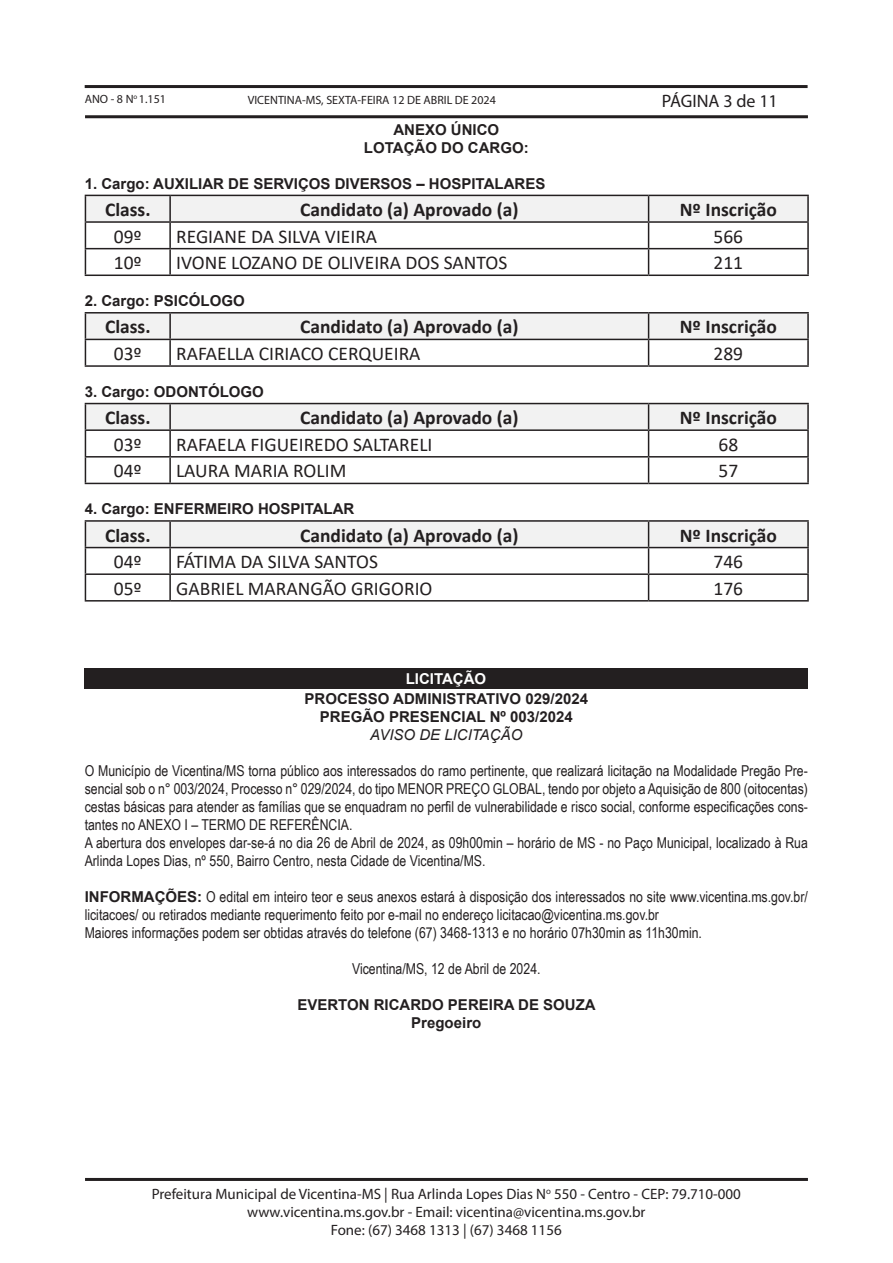
<style>
.page{position:relative;width:893px;height:1263px;background:#fff}
.page>*{position:absolute;margin:0;border:0;box-sizing:border-box;transform-origin:0 0}
.No_Spacing{font:19.5px "Calibri";color:#231f20}
.No_Spacing-2{font:700 19.5px "Calibri";color:#231f20}
.t1{font:18px "Myriad Pro";color:#231f20}
.t2{font:15px/18px "Arial Narrow";color:#231f20}
.t3{font:700 15px "Arial";color:#231f20}
.t4{font:15px/18px "Myriad Pro";color:#231f20;text-align:center}
.t5{font:italic 15px "Arial";color:#231f20}
.t6{font:700 15px "Arial";color:#fff}
.t7{font:12px "Myriad Pro";color:#231f20}
.s1{font-family:"Arial";font-weight:700}
</style>
<div class="page">
<hr style="left:85px;top:85px;width:723px;height:3px;background:#231f20">
<hr style="left:85px;top:115px;width:723px;height:3px;background:#231f20">
<hr style="left:85px;top:1178px;width:723px;height:3px;background:#231f20">
<hr style="left:649px;top:195px;width:160px;height:1px;background:#231f20">
<hr style="left:807px;top:196px;width:2px;height:25px;background:#231f20">
<hr style="left:649px;top:221px;width:160px;height:2px;background:#231f20">
<hr style="left:807px;top:223px;width:2px;height:25px;background:#231f20">
<hr style="left:649px;top:248px;width:160px;height:1px;background:#231f20">
<svg style="left:85px;top:195px;width:723px;height:79px"></svg>
<hr style="left:807px;top:249px;width:2px;height:25px;background:#231f20">
<hr style="left:85px;top:274px;width:85px;height:2px;background:#231f20">
<hr style="left:170px;top:274px;width:479px;height:2px;background:#231f20">
<hr style="left:649px;top:274px;width:160px;height:2px;background:#231f20">
<hr style="left:85px;top:312px;width:85px;height:1px;background:#231f20">
<hr style="left:170px;top:312px;width:479px;height:1px;background:#231f20">
<hr style="left:649px;top:312px;width:160px;height:1px;background:#231f20">
<hr style="left:807px;top:313px;width:2px;height:26px;background:#231f20">
<hr style="left:649px;top:339px;width:160px;height:1px;background:#231f20">
<svg style="left:85px;top:313px;width:723px;height:52px"></svg>
<hr style="left:807px;top:340px;width:2px;height:25px;background:#231f20">
<hr style="left:85px;top:365px;width:85px;height:2px;background:#231f20">
<hr style="left:170px;top:365px;width:479px;height:2px;background:#231f20">
<hr style="left:649px;top:365px;width:160px;height:2px;background:#231f20">
<hr style="left:85px;top:403px;width:85px;height:1px;background:#231f20">
<hr style="left:170px;top:403px;width:479px;height:1px;background:#231f20">
<hr style="left:649px;top:403px;width:160px;height:1px;background:#231f20">
<hr style="left:807px;top:404px;width:2px;height:25px;background:#231f20">
<hr style="left:649px;top:429px;width:160px;height:2px;background:#231f20">
<hr style="left:807px;top:431px;width:2px;height:25px;background:#231f20">
<hr style="left:649px;top:456px;width:160px;height:1px;background:#231f20">
<svg style="left:85px;top:404px;width:723px;height:79px"></svg>
<hr style="left:807px;top:457px;width:2px;height:26px;background:#231f20">
<hr style="left:85px;top:483px;width:85px;height:1px;background:#231f20">
<hr style="left:170px;top:483px;width:479px;height:1px;background:#231f20">
<hr style="left:649px;top:483px;width:160px;height:1px;background:#231f20">
<hr style="left:85px;top:520px;width:85px;height:2px;background:#231f20">
<hr style="left:170px;top:520px;width:479px;height:2px;background:#231f20">
<hr style="left:649px;top:520px;width:160px;height:2px;background:#231f20">
<hr style="left:807px;top:522px;width:2px;height:25px;background:#231f20">
<hr style="left:649px;top:547px;width:160px;height:1px;background:#231f20">
<hr style="left:807px;top:548px;width:2px;height:25px;background:#231f20">
<hr style="left:649px;top:573px;width:160px;height:2px;background:#231f20">
<svg style="left:85px;top:521px;width:723px;height:79px"></svg>
<hr style="left:807px;top:575px;width:2px;height:25px;background:#231f20">
<hr style="left:85px;top:600px;width:85px;height:1px;background:#231f20">
<hr style="left:170px;top:600px;width:479px;height:1px;background:#231f20">
<hr style="left:649px;top:600px;width:160px;height:1px;background:#231f20">
<div style="left:84px;top:668px;width:724px;height:21px;background:#231f20"></div>
<p class="t7" style="left:85px;top:91px;width:83px">ANO - 8 N<sup>o</sup> 1.151</p>
<p class="t7" style="left:248px;top:93px;width:250px">VICENTINA-MS, SEXTA-FEIRA 12 DE ABRIL DE 2024</p>
<p class="t1" style="left:662px;top:90px;width:117px">PÁGINA 3 de 11</p>
<p class="t3" style="left:393px;top:119px;width:107px">ANEXO ÚNICO</p>
<p class="t3" style="left:364px;top:137px;width:166px">LOTAÇÃO DO CARGO:</p>
<p class="t3" style="left:85px;top:173px;width:462px">1. Cargo: AUXILIAR DE SERVIÇOS DIVERSOS – HOSPITALARES</p>
<p class="No_Spacing-2" style="left:105px;top:196px;width:47px">Class.</p>
<p class="No_Spacing-2" style="left:300px;top:196px;width:220px">Candidato (a) Aprovado (a)</p>
<p class="No_Spacing-2" style="left:680px;top:196px;width:99px">Nº Inscrição</p>
<p class="No_Spacing" style="left:114px;top:223px;width:29px">09º</p>
<p class="No_Spacing" style="left:176px;top:223px;width:203px">REGIANE DA SILVA VIEIRA</p>
<p class="No_Spacing" style="left:713px;top:223px;width:31px">566</p>
<p class="No_Spacing" style="left:114px;top:249px;width:30px">10º</p>
<p class="No_Spacing" style="left:176px;top:249px;width:333px">IVONE LOZANO DE OLIVEIRA DOS SANTOS</p>
<p class="No_Spacing" style="left:713px;top:249px;width:31px">211</p>
<p class="t3" style="left:85px;top:290px;width:162px">2. Cargo: PSICÓLOGO</p>
<p class="No_Spacing-2" style="left:105px;top:313px;width:47px">Class.</p>
<p class="No_Spacing-2" style="left:300px;top:313px;width:220px">Candidato (a) Aprovado (a)</p>
<p class="No_Spacing-2" style="left:680px;top:313px;width:99px">Nº Inscrição</p>
<p class="No_Spacing" style="left:114px;top:340px;width:29px">03º</p>
<p class="No_Spacing" style="left:176px;top:340px;width:246px">RAFAELLA CIRIACO CERQUEIRA</p>
<p class="No_Spacing" style="left:713px;top:340px;width:31px">289</p>
<p class="t3" style="left:85px;top:381px;width:181px">3. Cargo: ODONTÓLOGO</p>
<p class="No_Spacing-2" style="left:105px;top:404px;width:47px">Class.</p>
<p class="No_Spacing-2" style="left:300px;top:404px;width:220px">Candidato (a) Aprovado (a)</p>
<p class="No_Spacing-2" style="left:680px;top:404px;width:99px">Nº Inscrição</p>
<p class="No_Spacing" style="left:114px;top:431px;width:29px">03º</p>
<p class="No_Spacing" style="left:176px;top:431px;width:258px">RAFAELA FIGUEIREDO SALTARELI</p>
<p class="No_Spacing" style="left:718px;top:431px;width:21px">68</p>
<p class="No_Spacing" style="left:114px;top:457px;width:29px">04º</p>
<p class="No_Spacing" style="left:176px;top:457px;width:172px">LAURA MARIA ROLIM</p>
<p class="No_Spacing" style="left:718px;top:457px;width:21px">57</p>
<p class="t3" style="left:85px;top:498px;width:271px">4. Cargo: ENFERMEIRO HOSPITALAR</p>
<p class="No_Spacing-2" style="left:105px;top:521px;width:47px">Class.</p>
<p class="No_Spacing-2" style="left:300px;top:521px;width:220px">Candidato (a) Aprovado (a)</p>
<p class="No_Spacing-2" style="left:680px;top:521px;width:99px">Nº Inscrição</p>
<p class="No_Spacing" style="left:114px;top:548px;width:29px">04º</p>
<p class="No_Spacing" style="left:176px;top:548px;width:203px">FÁTIMA DA SILVA SANTOS</p>
<p class="No_Spacing" style="left:713px;top:548px;width:31px">746</p>
<p class="No_Spacing" style="left:114px;top:575px;width:29px">05º</p>
<p class="No_Spacing" style="left:176px;top:575px;width:258px">GABRIEL MARANGÃO GRIGORIO</p>
<p class="No_Spacing" style="left:713px;top:575px;width:31px">176</p>
<p class="t6" style="left:406px;top:668px;width:82px">LICITAÇÃO</p>
<p class="t3" style="left:305px;top:688px;width:285px">PROCESSO ADMINISTRATIVO 029/2024</p>
<p class="t3" style="left:320px;top:706px;width:254px">PREGÃO PRESENCIAL Nº 003/2024</p>
<p class="t5" style="left:370px;top:725px;width:154px">AVISO DE LICITAÇÃO</p>
<p class="t2" style="left:85px;top:761px;width:725px;text-align:justify">O Município de Vicentina/MS torna público aos interessados do ramo pertinente, que realizará licitação na Modalidade Pregão Pre&shy;sencial sob o n° 003/2024, Processo n° 029/2024, do tipo MENOR PREÇO GLOBAL, tendo por objeto a Aquisição de 800 (oitocentas) cestas básicas para atender as famílias que se enquadram no perfil de vulnerabilidade e risco social, conforme especificações cons&shy;tantes no ANEXO I – TERMO DE REFERÊNCIA.</p>
<p class="t2" style="left:85px;top:833px;width:725px">A abertura dos envelopes dar-se-á no dia 26 de Abril de 2024, as 09h00min – horário de MS - no Paço Municipal, localizado à Rua<br>Arlinda Lopes Dias, nº 550, Bairro Centro, nesta Cidade de Vicentina/MS.</p>
<p class="t2" style="left:85px;top:887px;width:725px"><span class="s1">INFORMAÇÕES:</span> O edital em inteiro teor e seus anexos estará à disposição dos interessados no site www.vicentina.ms.gov.br/ licitacoes/ ou retirados mediante requerimento feito por e-mail no endereço licitacao@vicentina.ms.gov.br</p>
<p class="t2" style="left:85px;top:923px;width:619px">Maiores informações podem ser obtidas através do telefone (67) 3468-1313 e no horário 07h30min as 11h30min.</p>
<p class="t2" style="left:352px;top:959px;width:190px">Vicentina/MS, 12 de Abril de 2024.</p>
<p class="t3" style="left:297px;top:994px;width:300px">EVERTON RICARDO PEREIRA DE SOUZA</p>
<p class="t3" style="left:411px;top:1012px;width:72px">Pregoeiro</p>
<p class="t4" style="left:152px;top:1184px;width:591px">Prefeitura Municipal de Vicentina-MS | Rua Arlinda Lopes Dias N<sup>o</sup> 550 - Centro - CEP: 79.710-000 www.vicentina.ms.gov.br - Email: vicentina@vicentina.ms.gov.br<br>Fone: (67) 3468 1313 | (67) 3468 1156</p>
</div>
